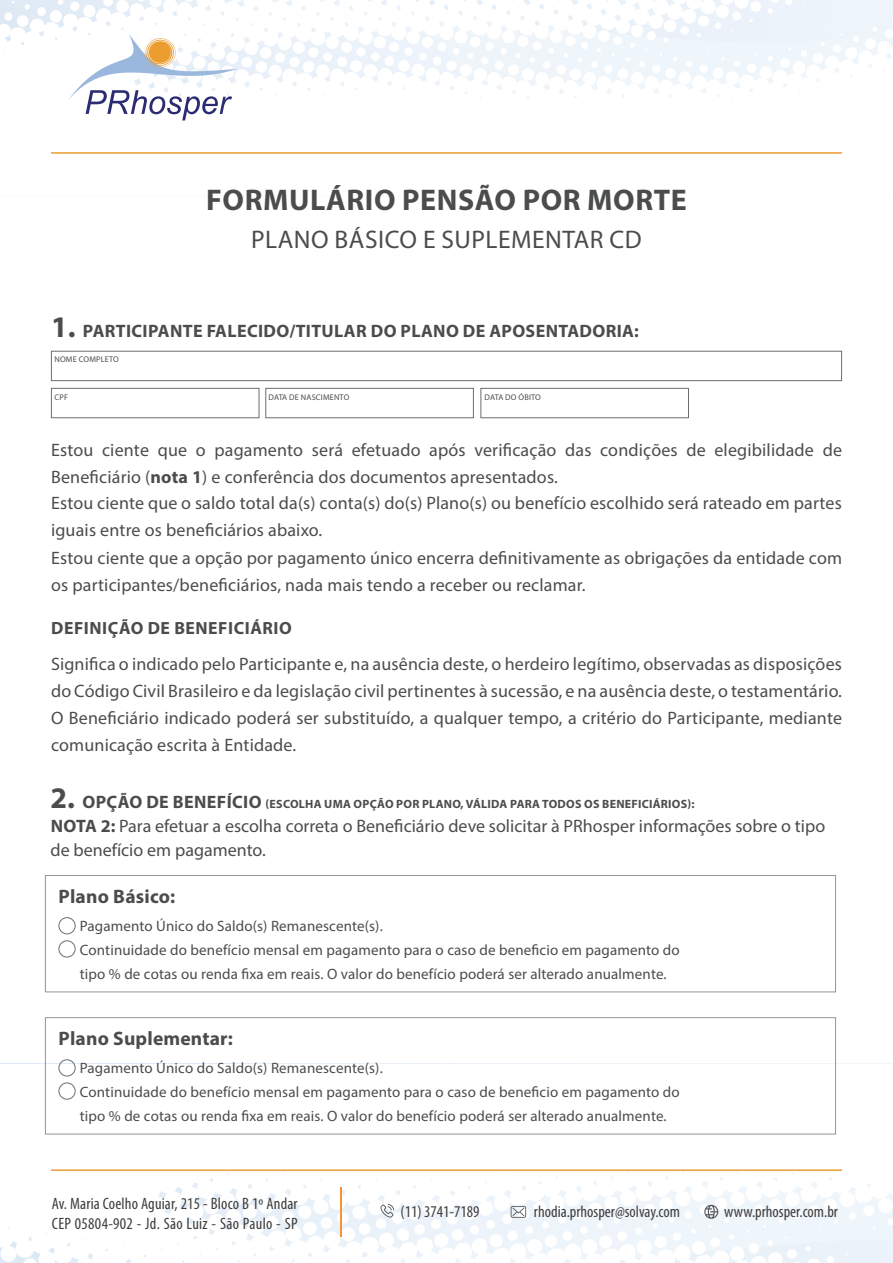
<style>
.page{position:relative;width:893px;height:1263px;background:#fff}
.page>*{position:absolute;margin:0;border:0;box-sizing:border-box;transform-origin:0 0}
.t1{font:700 30px "Myriad Pro";letter-spacing:.02em;color:#4b4c4d}
.t2{font:25.5px "Myriad Pro";letter-spacing:.02em;color:#4b4c4d}
.t3{font:700 19.5px "Myriad Pro";letter-spacing:.01em;color:#4b4c4d}
.t4{font:18px/27px "Myriad Pro";letter-spacing:.01em;color:#4b4c4d}
.t5{font:700 18px "Myriad Pro";letter-spacing:.02em;color:#4b4c4d}
.t6{font:700 17.7px "Myriad Pro";letter-spacing:.03em;color:#4b4c4d}
.t7{font:condensed 16.5px/19.5px "Myriad Pro";letter-spacing:.005em;color:#3e3e3f}
.t8{font:15px "Myriad Pro";letter-spacing:.01em;color:#4b4c4d}
.t9{font:700 12px "Myriad Pro";letter-spacing:.02em;color:#4b4c4d}
.t10{font:8.25px "Myriad Pro";letter-spacing:.02em;color:#4b4c4d}
.s1{font-size:30px}
.s2{font-weight:700}
.s3{font-size:18px}
</style>
<div class="page">
<svg style="left:0;top:1064px;width:893px;height:199px"></svg>
<svg style="left:511px;top:1206px;width:15px;height:12px"></svg>
<svg style="left:704px;top:1205px;width:14px;height:14px"></svg>
<svg style="left:380px;top:1204px;width:14px;height:13px"></svg>
<hr style="left:341px;top:1187px;width:1px;height:49px;background:#f79332">
<svg style="left:0;top:0;width:893px;height:120px"></svg>
<hr style="left:51px;top:152px;width:791px;height:2px;background:#ec9d30">
<hr style="left:51px;top:1169px;width:791px;height:2px;background:#ec9d30">
<div style="left:51px;top:351px;width:791px;height:30px;border:1px solid #6c6d70"></div>
<div style="left:51px;top:388px;width:208px;height:30px;border:1px solid #6c6d70"></div>
<div style="left:265px;top:388px;width:209px;height:30px;border:1px solid #6c6d70"></div>
<div style="left:59px;top:917px;width:17px;height:17px;border:1px solid #6c6d70;border-radius:50%"></div>
<div style="left:45px;top:875px;width:791px;height:117px;border:1px solid #939598"></div>
<div style="left:59px;top:1059px;width:17px;height:17px;border:1px solid #6c6d70;border-radius:50%"></div>
<div style="left:45px;top:1017px;width:791px;height:117px;border:1px solid #939598"></div>
<div style="left:59px;top:940px;width:17px;height:17px;border:1px solid #6c6d70;border-radius:50%"></div>
<div style="left:59px;top:1082px;width:17px;height:17px;border:1px solid #6c6d70;border-radius:50%"></div>
<div style="left:480px;top:388px;width:209px;height:30px;border:1px solid #6c6d70"></div>
<p class="t1" style="left:206px;top:180px;width:482px">FORMULÁRIO PENSÃO POR MORTE</p>
<p class="t2" style="left:251px;top:224px;width:392px">PLANO BÁSICO E SUPLEMENTAR CD</p>
<p class="t5" style="left:51px;top:319px;width:589px"><span class="s1">1.</span> PARTICIPANTE FALECIDO/TITULAR DO PLANO DE APOSENTADORIA:</p>
<p class="t10" style="left:55px;top:355px;width:66px">NOME COMPLETO</p>
<p class="t10" style="left:55px;top:392px;width:15px">CPF</p>
<p class="t10" style="left:269px;top:392px;width:82px">DATA DE NASCIMENTO</p>
<p class="t10" style="left:485px;top:392px;width:58px">DATA DO ÓBITO</p>
<p class="t4" style="left:51px;top:436px;width:792px">Estou ciente que o pagamento será efetuado após verificação das condições de elegibilidade de<br>Beneficiário (<span class="s2">nota 1</span>) e conferência dos documentos apresentados.</p>
<p class="t4" style="left:51px;top:489px;width:792px">Estou ciente que o saldo total da(s) conta(s) do(s) Plano(s) ou benefício escolhido será rateado em partes iguais entre os beneficiários abaixo.</p>
<p class="t4" style="left:51px;top:544px;width:792px">Estou ciente que a opção por pagamento único encerra definitivamente as obrigações da entidade com os participantes/beneficiários, nada mais tendo a receber ou reclamar.</p>
<p class="t6" style="left:51px;top:617px;width:242px">DEFINIÇÃO DE BENEFICIÁRIO</p>
<p class="t4" style="left:51px;top:650px;width:792px;text-align:justify">Significa o indicado pelo Participante e, na ausência deste, o herdeiro legítimo, observadas as disposições do Código Civil Brasileiro e da legislação civil pertinentes à sucessão, e na ausência deste, o testamentário.<br>O Beneficiário indicado poderá ser substituído, a qualquer tempo, a critério do Participante, mediante comunicação escrita à Entidade.</p>
<p class="t9" style="left:51px;top:796px;width:645px"><span class="s1">2.</span> <span class="s3">OPÇÃO DE BENEFÍCIO</span> (ESCOLHA UMA OPÇÃO POR PLANO, VÁLIDA PARA TODOS OS BENEFICIÁRIOS):</p>
<p class="t4" style="left:51px;top:814px;width:776px;line-height:24px"><span class="s2">NOTA 2:</span> Para efetuar a escolha correta o Beneficiário deve solicitar à PRhosper informações sobre o tipo de benefício em pagamento.</p>
<p class="t3" style="left:59px;top:884px;width:118px">Plano Básico:</p>
<p class="t8" style="left:80px;top:917px;width:305px">Pagamento Único do Saldo(s) Remanescente(s).</p>
<p class="t8" style="left:80px;top:941px;width:601px">Continuidade do benefício mensal em pagamento para o caso de beneficio em pagamento do</p>
<p class="t8" style="left:80px;top:964px;width:588px">tipo % de cotas ou renda fixa em reais. O valor do benefício poderá ser alterado anualmente.</p>
<p class="t3" style="left:59px;top:1026px;width:176px">Plano Suplementar:</p>
<p class="t8" style="left:80px;top:1059px;width:305px">Pagamento Único do Saldo(s) Remanescente(s).</p>
<p class="t8" style="left:80px;top:1083px;width:601px">Continuidade do benefício mensal em pagamento para o caso de beneficio em pagamento do</p>
<p class="t8" style="left:80px;top:1107px;width:588px">tipo % de cotas ou renda fixa em reais. O valor do benefício poderá ser alterado anualmente.</p>
<p class="t7" style="left:52px;top:1194px;width:247px">Av. Maria Coelho Aguiar, 215 - Bloco B 1º Andar<br>CEP 05804-902 - Jd. São Luiz - São Paulo - SP</p>
<p class="t7" style="left:400px;top:1202px;width:81px">(11) 3741-7189</p>
<p class="t7" style="left:534px;top:1202px;width:148px">rhodia.prhosper@solvay.com</p>
<p class="t7" style="left:724px;top:1202px;width:115px">www.prhosper.com.br</p>
</div>
